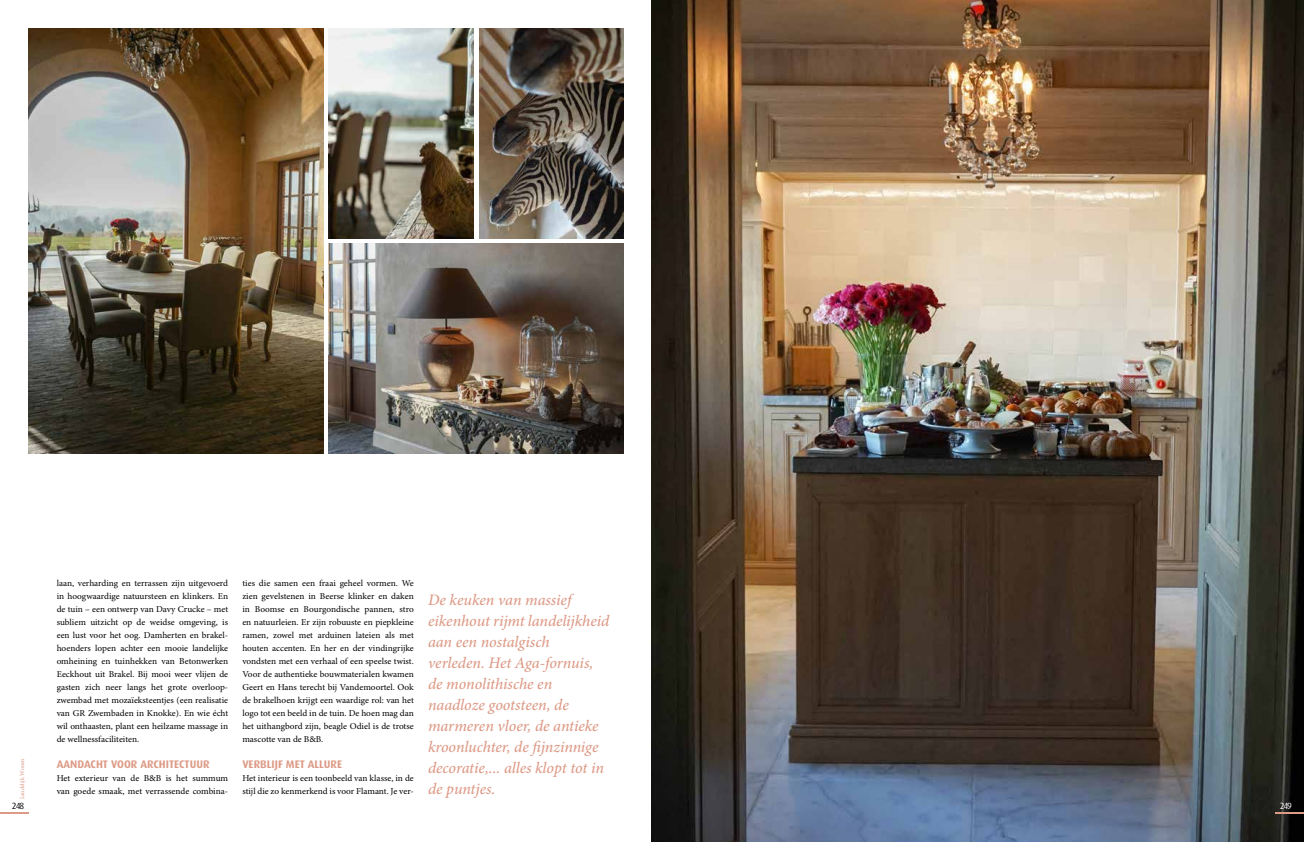
<style>
.page{position:relative;width:1304px;height:842px;background:#fff}
.page>*{position:absolute;margin:0;border:0;box-sizing:border-box;transform-origin:0 0}
.t1{font:italic 500 16px/21px "Minion Pro";letter-spacing:-.005em;color:#dd9b87}
.t2{font:700 11px "Dax";color:#dd9b87}
.t3{font:9px/13px "Minion Pro";color:#000;text-align:justify}
.t4{font:9px "Dax";color:#fff}
.t5{font:9px "Dax";color:#000}
.t6{font:6px "Minion Pro";letter-spacing:-.005em;color:#dd9b87}
</style>
<div class="page">
<img style="left:652px;top:0;width:652px;height:842px">
<hr style="left:1276px;top:812px;width:28px;height:2px;background:#dd9b87">
<hr style="left:0;top:812px;width:28px;height:2px;background:#dd9b87">
<img style="left:28px;top:28px;width:295px;height:425px">
<img style="left:329px;top:244px;width:295px;height:210px">
<img style="left:329px;top:28px;width:144px;height:210px">
<img style="left:479px;top:28px;width:145px;height:210px">
<p class="t6" style="left:18px;top:799px;width:43px;rotate:-90deg">Landelijk Wonen</p>
<p class="t5" style="left:12px;top:801px;width:14px">248</p>
<p class="t3" style="left:57px;top:576px;width:173px">laan, verharding en terrassen zijn uitgevoerd in hoogwaardige natuursteen en klinkers. En de tuin – een ontwerp van Davy Crucke – met subliem uitzicht op de weidse omgeving, is een lust voor het oog. Damherten en brakel&shy;hoenders lopen achter een mooie landelijke omheining en tuinhekken van Betonwerken Eeckhout uit Brakel. Bij mooi weer vlijen de gasten zich neer langs het grote overloop&shy;zwembad met mozaïeksteentjes (een realisatie van GR Zwembaden in Knokke). En wie écht wil onthaasten, plant een heilzame massage in de wellnessfaciliteiten.</p>
<p class="t2" style="left:57px;top:758px;width:154px">AANDACHT VOOR ARCHITECTUUR</p>
<p class="t3" style="left:57px;top:771px;width:173px">Het exterieur van de B&amp;B is het summum van goede smaak, met verrassende combina-</p>
<p class="t3" style="left:242px;top:576px;width:173px">ties die samen een fraai geheel vormen. We zien gevelstenen in Beerse klinker en daken in Boomse en Bourgondische pannen, stro en natuurleien. Er zijn robuuste en piepkleine ramen, zowel met arduinen lateien als met houten accenten. En her en der vindingrijke vondsten met een verhaal of een speelse twist.<br>Voor de authentieke bouwmaterialen kwamen Geert en Hans terecht bij Vandemoortel. Ook de brakelhoen krijgt een waardige rol: van het logo tot een beeld in de tuin. De hoen mag dan het uithangbord zijn, beagle Odiel is de trotse mascotte van de B&amp;B.</p>
<p class="t2" style="left:242px;top:758px;width:101px">VERBLIJF MET ALLURE</p>
<p class="t3" style="left:242px;top:771px;width:173px">Het interieur is een toonbeeld van klasse, in de stijl die zo kenmerkend is voor Flamant. Je ver-</p>
<p class="t1" style="left:428px;top:589px;width:183px">De keuken van massief eikenhout rijmt landelijkheid aan een nostalgisch verleden. Het Aga-fornuis, de monolithische en naadloze gootsteen, de marmeren vloer, de antieke kroonluchter, de fijnzinnige decoratie,... alles klopt tot in de puntjes.</p>
<p class="t4" style="left:1280px;top:801px;width:14px">249</p>
</div>
